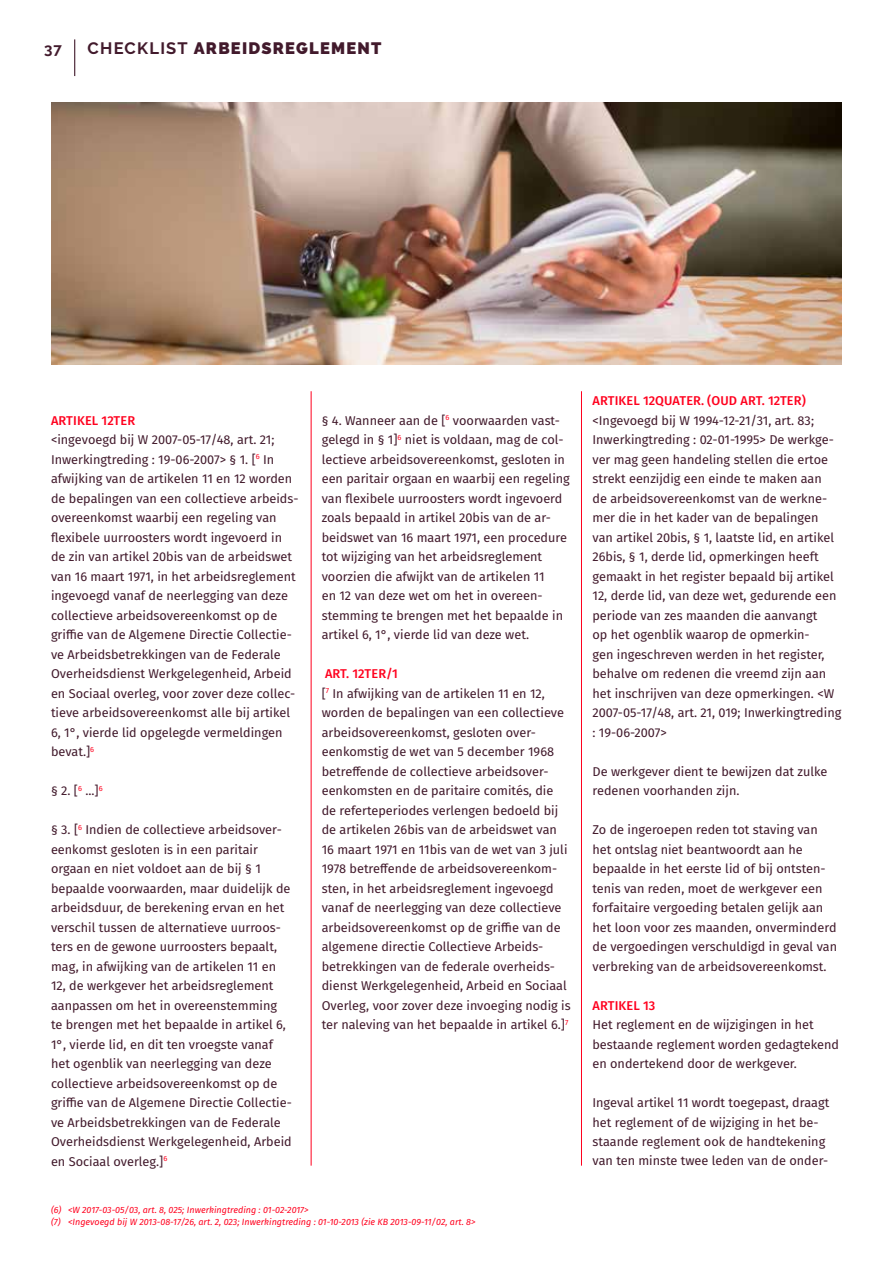
<style>
.page{position:relative;width:893px;height:1263px;background:#fff}
.page>*{position:absolute;margin:0;border:0;box-sizing:border-box;transform-origin:0 0}
.t1{font:900 16.5px "Raleway";letter-spacing:.075em;color:#421a2c}
.t2{font:700 15px "Raleway";color:#421a2c}
.t3{font:12.75px/19.5px "Fira Sans";color:#421a2c}
.t4{font:500 12.75px "Fira Sans";letter-spacing:.01em;color:#ff001e}
.t5{font:italic 9px/12px "Fira Sans";color:#ff001e}
.s1{font-weight:700}
.s2{font-weight:500;color:#ff001e}
</style>
<div class="page">
<hr style="left:311px;top:391px;width:1px;height:775px;background:#ff001e">
<hr style="left:581px;top:391px;width:1px;height:775px;background:#ff001e">
<img style="left:51px;top:102px;width:791px;height:262px">
<hr style="left:74px;top:39px;width:1px;height:37px;background:#421a2c">
<p class="t2" style="left:44px;top:40px;width:19px">37</p>
<p class="t1" style="left:88px;top:38px;width:295px"><span class="s1">CHECKLIST</span> ARBEIDSREGLEMENT</p>
<p class="t4" style="left:51px;top:410px;width:86px">ARTIKEL 12TER</p>
<p class="t3" style="left:51px;top:429px;width:249px">&lt;ingevoegd bij W 2007-05-17/48, art. 21; Inwerkingtreding : 19-06-2007&gt; § 1. [<sup>6</sup> In afwijking van de artikelen 11 en 12 worden de bepalingen van een collectieve arbeids&shy;overeenkomst waarbij een regeling van flexibele uurroosters wordt ingevoerd in de zin van artikel 20bis van de arbeidswet van 16 maart 1971, in het arbeidsreglement ingevoegd vanaf de neerlegging van deze collectieve arbeidsovereenkomst op de griffie van de Algemene Directie Collectie&shy;ve Arbeidsbetrekkingen van de Federale Overheidsdienst Werkgelegenheid, Arbeid en Sociaal overleg, voor zover deze collec&shy;tieve arbeidsovereenkomst alle bij artikel 6, 1°, vierde lid opgelegde vermeldingen bevat.]<sup>6</sup></p>
<p class="t3" style="left:51px;top:780px;width:53px">§ 2. [<sup>6</sup> ...]<sup>6</sup></p>
<p class="t3" style="left:51px;top:819px;width:242px">§ 3. [<sup>6</sup> Indien de collectieve arbeidsover&shy;eenkomst gesloten is in een paritair orgaan en niet voldoet aan de bij § 1 bepaalde voorwaarden, maar duidelijk de arbeidsduur, de berekening ervan en het verschil tussen de alternatieve uurroos&shy;ters en de gewone uurroosters bepaalt, mag, in afwijking van de artikelen 11 en 12, de werkgever het arbeidsreglement aanpassen om het in overeenstemming<br>te brengen met het bepaalde in artikel 6, 1°, vierde lid, en dit ten vroegste vanaf het ogenblik van neerlegging van deze collectieve arbeidsovereenkomst op de griffie van de Algemene Directie Collectie&shy;ve Arbeidsbetrekkingen van de Federale Overheidsdienst Werkgelegenheid, Arbeid en Sociaal overleg.]<sup>6</sup></p>
<p class="t3" style="left:322px;top:410px;width:250px">§ 4. Wanneer aan de [<sup>6</sup> voorwaarden vast&shy;gelegd in § 1]<sup>6</sup> niet is voldaan, mag de col&shy;lectieve arbeidsovereenkomst, gesloten in een paritair orgaan en waarbij een regeling van flexibele uurroosters wordt ingevoerd zoals bepaald in artikel 20bis van de ar&shy;beidswet van 16 maart 1971, een procedure tot wijziging van het arbeidsreglement voorzien die afwijkt van de artikelen 11<br>en 12 van deze wet om het in overeen&shy;stemming te brengen met het bepaalde in artikel 6, 1°, vierde lid van deze wet.</p>
<p class="t3" style="left:322px;top:663px;width:251px"><span class="s2">ART. 12TER/1<br></span>[<sup>7</sup> In afwijking van de artikelen 11 en 12, worden de bepalingen van een collectieve arbeidsovereenkomst, gesloten over&shy;eenkomstig de wet van 5 december 1968 betreffende de collectieve arbeidsover&shy;eenkomsten en de paritaire comités, die de referteperiodes verlengen bedoeld bij de artikelen 26bis van de arbeidswet van 16 maart 1971 en 11bis van de wet van 3 juli 1978 betreffende de arbeidsovereenkom&shy;sten, in het arbeidsreglement ingevoegd vanaf de neerlegging van deze collectieve arbeidsovereenkomst op de griffie van de algemene directie Collectieve Arbeids&shy;betrekkingen van de federale overheids&shy;dienst Werkgelegenheid, Arbeid en Sociaal Overleg, voor zover deze invoeging nodig is ter naleving van het bepaalde in artikel 6.]<sup>7</sup></p>
<p class="t5" style="left:51px;top:1203px;width:426px">(6) &lt;W 2017-03-05/03, art. 8, 025; Inwerkingtreding : 01-02-2017&gt;<br>(7) &lt;Ingevoegd bij W 2013-08-17/26, art. 2, 023; Inwerkingtreding : 01-10-2013 (zie KB 2013-09-11/02, art. 8&gt;</p>
<p class="t4" style="left:593px;top:390px;width:215px">ARTIKEL 12QUATER. (OUD ART. 12TER)</p>
<p class="t3" style="left:592px;top:410px;width:250px">&lt;Ingevoegd bij W 1994-12-21/31, art. 83; Inwerkingtreding : 02-01-1995&gt; De werkge&shy;ver mag geen handeling stellen die ertoe strekt eenzijdig een einde te maken aan<br>de arbeidsovereenkomst van de werkne&shy;mer die in het kader van de bepalingen van artikel 20bis, § 1, laatste lid, en artikel 26bis, § 1, derde lid, opmerkingen heeft gemaakt in het register bepaald bij artikel 12, derde lid, van deze wet, gedurende een periode van zes maanden die aanvangt<br>op het ogenblik waarop de opmerkin-<br>gen ingeschreven werden in het register, behalve om redenen die vreemd zijn aan het inschrijven van deze opmerkingen. &lt;W 2007-05-17/48, art. 21, 019; Inwerkingtreding : 19-06-2007&gt;</p>
<p class="t3" style="left:592px;top:761px;width:236px">De werkgever dient te bewijzen dat zulke redenen voorhanden zijn.</p>
<p class="t3" style="left:592px;top:819px;width:246px">Zo de ingeroepen reden tot staving van het ontslag niet beantwoordt aan he bepaalde in het eerste lid of bij ontsten&shy;tenis van reden, moet de werkgever een forfaitaire vergoeding betalen gelijk aan het loon voor zes maanden, onverminderd de vergoedingen verschuldigd in geval van verbreking van de arbeidsovereenkomst.</p>
<p class="t4" style="left:593px;top:995px;width:64px">ARTIKEL 13</p>
<p class="t3" style="left:592px;top:1014px;width:248px">Het reglement en de wijzigingen in het bestaande reglement worden gedagtekend en ondertekend door de werkgever.</p>
<p class="t3" style="left:592px;top:1092px;width:238px">Ingeval artikel 11 wordt toegepast, draagt het reglement of de wijziging in het be&shy;staande reglement ook de handtekening van ten minste twee leden van de onder-</p>
</div>
